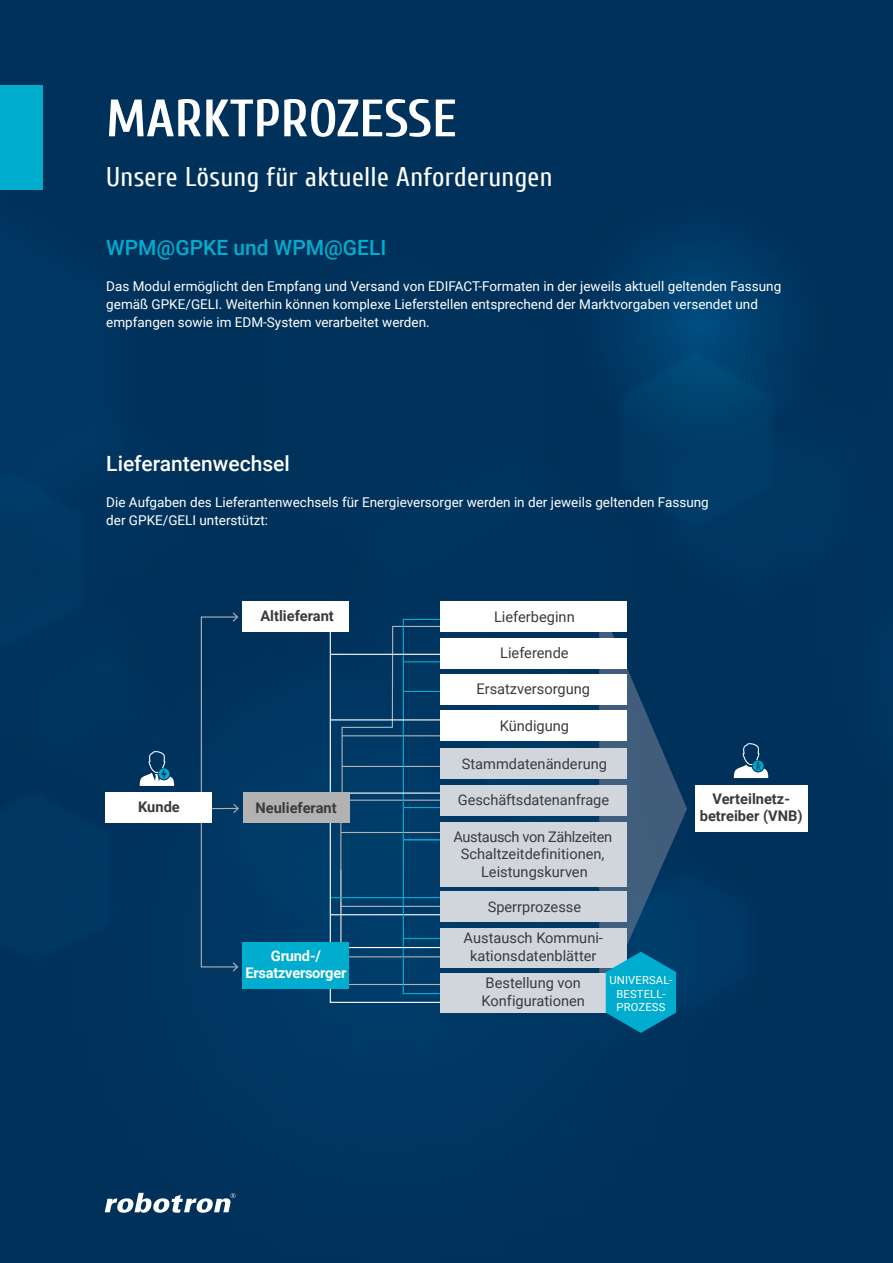
<style>
.page{position:relative;width:893px;height:1263px;background:#fff}
.page>*{position:absolute;margin:0;border:0;box-sizing:border-box;transform-origin:0 0}
.t1{font:700 52.5px "Cuprum";color:#fff}
.t2{font:27px "Cuprum";letter-spacing:.01em;color:#fff}
.t3{font:500 21px "Roboto";color:#00adcf}
.t4{font:500 21px "Roboto";color:#fff}
.t5{font:14.7px/17.5px "Roboto";color:#3b3b3a;text-align:center}
.t6{font:700 14.7px/17.5px "Roboto";color:#3b3b3a;text-align:center}
.t7{font:700 14.7px/17.5px "Roboto";letter-spacing:-.02em;color:#fff;text-align:center}
.t8{font:13.5px/18px "Roboto";color:#fff}
.t9{font:11.25px/13.5px "Roboto";letter-spacing:.015em;color:#fff;text-align:center}
</style>
<div class="page">
<img style="left:0;top:0;width:893px;height:1263px">
<div style="left:0;top:85px;width:43px;height:104px;background:#00adcf"></div>
<svg style="left:105px;top:1193px;width:130px;height:20px"></svg>
<svg style="left:349px;top:618px;width:179px;height:355px;background:#174a72"></svg>
<svg style="left:329px;top:628px;width:134px;height:375px;background:#0b446e"></svg>
<hr style="left:331px;top:654px;width:114px;height:1px;background:#fff">
<hr style="left:331px;top:719px;width:121px;height:1px;background:#fff">
<div style="left:242px;top:601px;width:107px;height:31px;background:#fff"></div>
<div style="left:243px;top:792px;width:107px;height:30px;background:#b3b2b2"></div>
<div style="left:695px;top:785px;width:113px;height:46px;background:#fff"></div>
<svg style="left:200px;top:804px;width:39px;height:167px;background:#073c65"></svg>
<div style="left:200px;top:612px;width:38px;height:185px;background:#00335d"></div>
<div style="left:106px;top:792px;width:106px;height:31px;background:#fff"></div>
<div style="left:242px;top:942px;width:107px;height:47px;background:#00adcf"></div>
<div style="left:440px;top:711px;width:187px;height:30px;background:#fff"></div>
<div style="left:440px;top:601px;width:187px;height:31px;background:#fff"></div>
<div style="left:440px;top:638px;width:187px;height:30px;background:#fff"></div>
<div style="left:440px;top:749px;width:187px;height:30px;background:#d1d6dd"></div>
<div style="left:440px;top:785px;width:187px;height:30px;background:#d1d6dd"></div>
<div style="left:440px;top:928px;width:187px;height:39px;background:#d1d6dd"></div>
<div style="left:440px;top:973px;width:187px;height:39px;background:#d1d6dd"></div>
<div style="left:440px;top:822px;width:187px;height:64px;background:#d1d6dd"></div>
<div style="left:440px;top:892px;width:187px;height:30px;background:#d1d6dd"></div>
<div style="left:440px;top:674px;width:187px;height:31px;background:#fff"></div>
<svg style="left:140px;top:751px;width:34px;height:35px"></svg>
<svg style="left:734px;top:743px;width:34px;height:35px"></svg>
<svg style="left:599px;top:603px;width:88px;height:430px"></svg>
<h1 class="t1" style="left:106px;top:89px;width:352px">MARKTPROZESSE</h1>
<h2 class="t2" style="left:106px;top:162px;width:448px">Unsere Lösung für aktuelle Anforderungen</h2>
<h3 class="t3" style="left:106px;top:233px;width:282px">WPM@GPKE und WPM@GELI</h3>
<p class="t8" style="left:106px;top:277px;width:676px">Das Modul ermöglicht den Empfang und Versand von EDIFACT-Formaten in der jeweils aktuell geltenden Fassung gemäß GPKE/GELI. Weiterhin können komplexe Lieferstellen entsprechend der Marktvorgaben versendet und empfangen sowie im EDM-System verarbeitet werden.</p>
<h3 class="t4" style="left:106px;top:449px;width:185px">Lieferantenwechsel</h3>
<p class="t8" style="left:106px;top:493px;width:604px">Die Aufgaben des Lieferantenwechsels für Energieversorger werden in der jeweils geltenden Fassung der GPKE/GELI unterstützt:</p>
<p class="t6" style="left:138px;top:797px;width:43px">Kunde</p>
<p class="t6" style="left:260px;top:606px;width:75px">Altlieferant</p>
<p class="t5" style="left:494px;top:608px;width:82px">Lieferbeginn</p>
<p class="t5" style="left:500px;top:644px;width:70px">Lieferende</p>
<p class="t5" style="left:476px;top:680px;width:115px">Ersatzversorgung</p>
<p class="t5" style="left:500px;top:716px;width:71px">Kündigung</p>
<p class="t5" style="left:462px;top:754px;width:147px">Stammdatenänderung</p>
<p class="t5" style="left:458px;top:790px;width:153px">Geschäftsdatenanfrage</p>
<p class="t6" style="left:256px;top:798px;width:83px">Neulieferant</p>
<p class="t6" style="left:700px;top:789px;width:104px">Verteilnetz&shy;betreiber (VNB)</p>
<p class="t7" style="left:246px;top:946px;width:102px">Grund-/<br>Ersatzversorger</p>
<p class="t5" style="left:453px;top:827px;width:160px">Austausch von Zählzeiten<br>Schaltzeitdefinitionen,<br>Leistungskurven</p>
<p class="t5" style="left:488px;top:897px;width:95px">Sperrprozesse</p>
<p class="t5" style="left:464px;top:928px;width:141px">Austausch Kommuni&shy;kationsdatenblätter</p>
<p class="t5" style="left:482px;top:974px;width:105px;text-align:left">Bestellung von<br>Konfigurationen</p>
<p class="t9" style="left:609px;top:973px;width:65px">UNIVERSAL-<br>BESTELL-<br>PROZESS</p>
</div>
